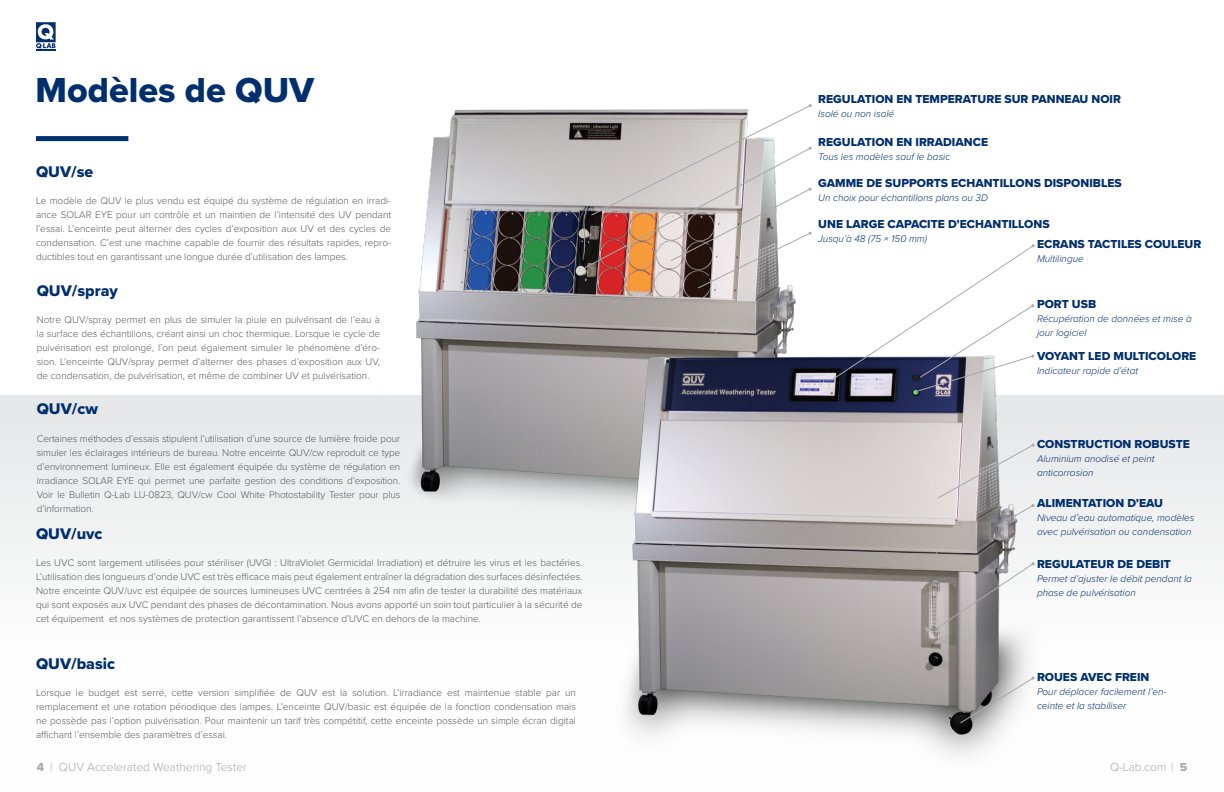
<style>
.page{position:relative;width:1224px;height:792px;background:#fff}
.page>*{position:absolute;margin:0;border:0;box-sizing:border-box;transform-origin:0 0}
.t1{font:36px "Proxima Nova Extrabld";color:#002f6e}
.t2{font:16px "Proxima Nova Extrabld";color:#002f6e}
.t3{font:12px "Proxima Nova Extrabld";color:#002f6e}
.t4{font:300 12px "Proxima Nova";color:#a7a9ac}
.t5{font:300 10px/14px "Proxima Nova";color:#58595b;text-align:justify}
.t6{font:italic 300 10px/14px "Proxima Nova";color:#002f6e}
.s1{font-family:"Proxima Nova Extrabld";font-weight:400}
</style>
<div class="page">
<svg style="left:36px;top:22px;width:20px;height:28px"></svg>
<div style="left:0;top:395px;width:1224px;height:395px;background:linear-gradient(to bottom,#e8e9e9,#fff)"></div>
<div style="left:36px;top:136px;width:92px;height:5px;background:#002f6e"></div>
<img style="left:322px;top:109px;width:474px;height:450px">
<img style="left:585px;top:304px;width:545px;height:486px">
<svg style="left:831px;top:244px;width:204px;height:148px"></svg>
<svg style="left:583px;top:104px;width:229px;height:185px"></svg>
<svg style="left:933px;top:562px;width:102px;height:69px"></svg>
<svg style="left:959px;top:677px;width:76px;height:47px"></svg>
<svg style="left:937px;top:444px;width:98px;height:77px;background:#cfcbcc"></svg>
<h1 class="t1" style="left:36px;top:63px;width:280px">Modèles de QUV</h1>
<h2 class="t2" style="left:36px;top:159px;width:59px">QUV/se</h2>
<p class="t5" style="left:36px;top:193px;width:357px">Le modèle de QUV le plus vendu est équipé du système de régulation en irradi&shy;ance SOLAR EYE pour un contrôle et un maintien de l’intensité des UV pendant l’essai. L’enceinte peut alterner des cycles d’exposition aux UV et des cycles de condensation. C’est une machine capable de fournir des résultats rapides, repro&shy;ductibles tout en garantissant une longue durée d’utilisation des lampes.</p>
<h2 class="t2" style="left:37px;top:278px;width:83px">QUV/spray</h2>
<p class="t5" style="left:37px;top:312px;width:345px">Notre QUV/spray permet en plus de simuler la pluie en pulvérisant de l’eau à la surface des échantillons, créant ainsi un choc thermique. Lorsque le cycle de pulvérisation est prolongé, l’on peut également simuler le phénomène d’éro&shy;sion. L’enceinte QUV/spray permet d’alterner des phases d’exposition aux UV, de condensation, de pulvérisation, et même de combiner UV et pulvérisation.</p>
<h2 class="t2" style="left:37px;top:397px;width:63px">QUV/cw</h2>
<p class="t5" style="left:37px;top:431px;width:365px">Certaines méthodes d’essais stipulent l’utilisation d’une source de lumière froide pour simuler les éclairages intérieurs de bureau. Notre enceinte QUV/cw reproduit ce type d’environnement lumineux. Elle est également équipée du système de régulation en irradiance SOLAR EYE qui permet une parfaite gestion des conditions d’exposition.<br>Voir le Bulletin Q-Lab LU-0823, QUV/cw Cool White Photostability Tester pour plus d’information.</p>
<h2 class="t2" style="left:36px;top:522px;width:68px">QUV/uvc</h2>
<p class="t5" style="left:36px;top:556px;width:548px">Les UVC sont largement utilisées pour stériliser (UVGI : UltraViolet Germicidal Irradiation) et détruire les virus et les bactéries.<br>L’utilisation des longueurs d’onde UVC est très efficace mais peut également entraîner la dégradation des surfaces désinfectées.<br>Notre enceinte QUV/uvc est équipée de sources lumineuses UVC centrées à 254 nm afin de tester la durabilité des matériaux qui sont exposés aux UVC pendant des phases de décontamination. Nous avons apporté un soin tout particulier à la sécurité de cet équipement et nos systèmes de protection garantissent l’absence d’UVC en dehors de la machine.</p>
<h2 class="t2" style="left:36px;top:651px;width:81px">QUV/basic</h2>
<p class="t5" style="left:36px;top:685px;width:542px">Lorsque le budget est serré, cette version simplifiée de QUV est la solution. L’irradiance est maintenue stable par un remplacement et une rotation périodique des lampes. L’enceinte QUV/basic est équipée de la fonction condensation mais ne possède pas l’option pulvérisation. Pour maintenir un tarif très compétitif, cette enceinte possède un simple écran digital affichant l’ensemble des paramètres d’essai.</p>
<p class="t3" style="left:818px;top:90px;width:304px">REGULATION EN TEMPERATURE SUR PANNEAU NOIR</p>
<p class="t6" style="left:818px;top:106px;width:77px">Isolé ou non isolé</p>
<p class="t3" style="left:818px;top:133px;width:171px">REGULATION EN IRRADIANCE</p>
<p class="t6" style="left:818px;top:149px;width:134px">Tous les modèles sauf le basic</p>
<p class="t3" style="left:818px;top:174px;width:305px">GAMME DE SUPPORTS ECHANTILLONS DISPONIBLES</p>
<p class="t6" style="left:818px;top:190px;width:171px">Un choix pour échantillons plans ou 3D</p>
<p class="t3" style="left:818px;top:215px;width:233px">UNE LARGE CAPACITE D’ECHANTILLONS</p>
<p class="t6" style="left:818px;top:231px;width:110px">Jusqu’à 48 (75 × 150 mm)</p>
<p class="t3" style="left:1037px;top:235px;width:166px">ECRANS TACTILES COULEUR</p>
<p class="t6" style="left:1037px;top:251px;width:48px">Multilingue</p>
<p class="t3" style="left:1037px;top:295px;width:61px">PORT USB</p>
<p class="t6" style="left:1037px;top:311px;width:156px">Récupération de données et mise à jour logiciel</p>
<p class="t3" style="left:1037px;top:347px;width:161px">VOYANT LED MULTICOLORE</p>
<p class="t6" style="left:1037px;top:363px;width:103px">Indicateur rapide d’état</p>
<p class="t3" style="left:1037px;top:435px;width:154px">CONSTRUCTION ROBUSTE</p>
<p class="t6" style="left:1037px;top:451px;width:119px">Aluminium anodisé et peint anticorrosion</p>
<p class="t3" style="left:1037px;top:494px;width:128px">ALIMENTATION D’EAU</p>
<p class="t6" style="left:1037px;top:510px;width:159px">Niveau d’eau automatique, modèles avec pulvérisation ou condensation</p>
<p class="t3" style="left:1037px;top:555px;width:135px">REGULATEUR DE DEBIT</p>
<p class="t6" style="left:1037px;top:571px;width:156px">Permet d’ajuster le débit pendant la phase de pulvérisation</p>
<p class="t3" style="left:1037px;top:668px;width:114px">ROUES AVEC FREIN</p>
<p class="t6" style="left:1037px;top:684px;width:131px">Pour déplacer facilement l’en&shy;ceinte et la stabiliser</p>
<p class="t4" style="left:37px;top:758px;width:212px"><span class="s1">4</span> | QUV Accelerated Weathering Tester</p>
<p class="t4" style="left:1110px;top:758px;width:79px">Q-Lab.com | <span class="s1">5</span></p>
</div>
